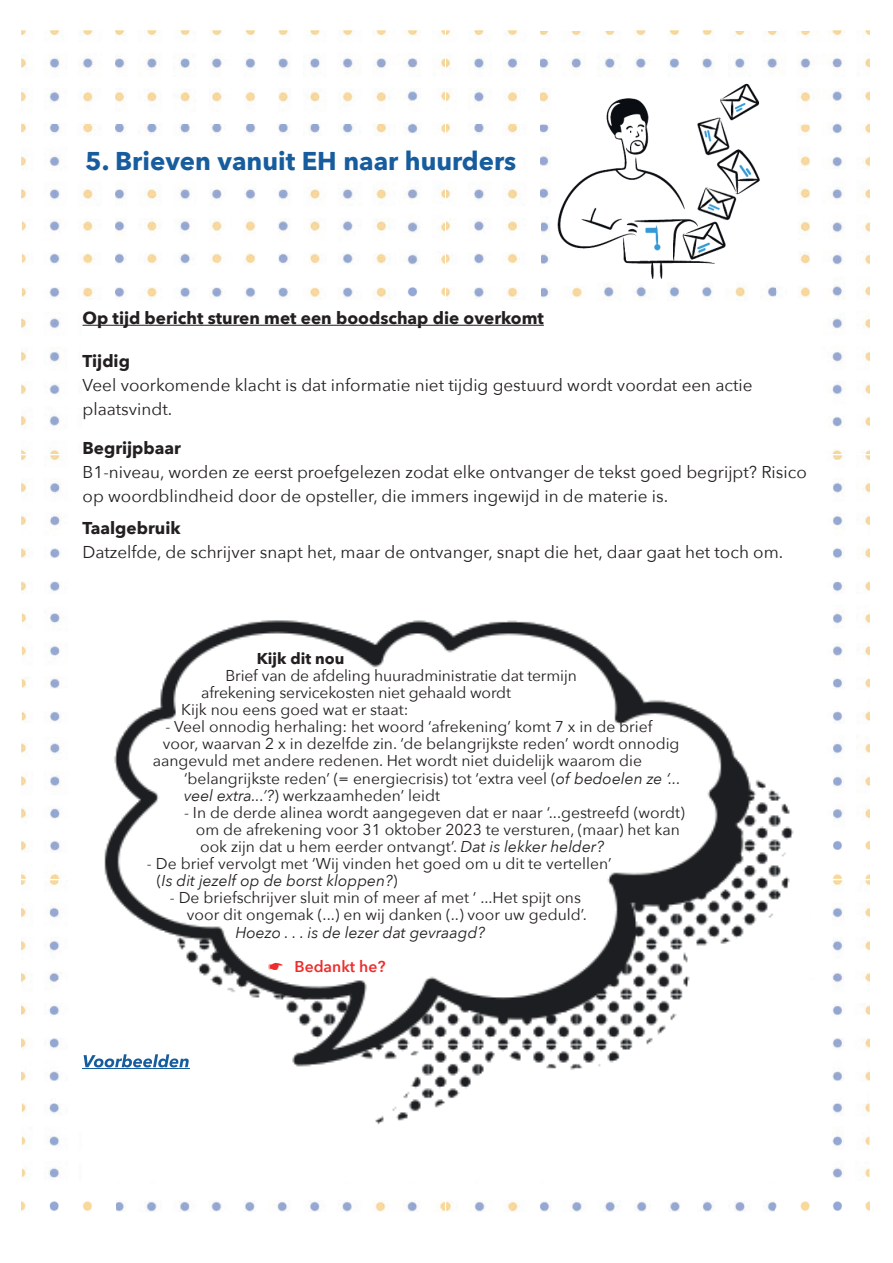
<style>
.page{position:relative;width:893px;height:1263px;background:#fff}
.page>*{position:absolute;margin:0;border:0;box-sizing:border-box;transform-origin:0 0}
.t1{font:700 25.65px "Avenir Next";color:#175d9e}
.t2{font:17.1px/24.3px "Avenir Next";color:#231f20}
.t3{font:700 17.1px "Avenir Next";color:#231f20}
.t4{font:15.75px/17.1px "Avenir Next";color:#231f20}
.t5{font:italic 15.75px/34.2px "Avenir Next";color:#231f20}
.t6{font:700 15.75px "Avenir Next";color:#231f20}
.s1{font-style:italic}
.s2{color:#ee2d2d}
.s3{font-weight:600;font-style:normal;color:#ee2d2d}
</style>
<div class="page">
<img style="left:22px;top:31px;width:368px;height:188px">
<img style="left:405px;top:31px;width:40px;height:266px">
<img style="left:22px;top:219px;width:94px;height:80px">
<img style="left:116px;top:219px;width:274px;height:80px">
<img style="left:22px;top:318px;width:61px;height:136px">
<img style="left:446px;top:31px;width:188px;height:94px">
<img style="left:635px;top:31px;width:79px;height:39px">
<img style="left:734px;top:31px;width:80px;height:94px">
<img style="left:830px;top:31px;width:39px;height:423px">
<img style="left:446px;top:125px;width:136px;height:174px">
<img style="left:775px;top:125px;width:35px;height:172px">
<img style="left:602px;top:284px;width:173px;height:16px">
<img style="left:22px;top:456px;width:40px;height:267px">
<img style="left:22px;top:737px;width:40px;height:141px">
<img style="left:833px;top:456px;width:36px;height:422px">
<img style="left:22px;top:880px;width:40px;height:201px">
<img style="left:22px;top:1103px;width:40px;height:76px">
<img style="left:22px;top:1201px;width:422px;height:11px">
<img style="left:832px;top:880px;width:37px;height:201px">
<img style="left:832px;top:1101px;width:37px;height:77px">
<img style="left:446px;top:1200px;width:423px;height:12px">
<hr style="left:83px;top:325px;width:461px;height:1px;background:#231f20">
<div style="left:553px;top:81px;width:241px;height:201px;background:#fff"></div>
<img style="left:557px;top:83px;width:203px;height:196px">
<div style="left:72px;top:145px;width:450px;height:31px;background:#fff"></div>
<img style="left:104px;top:620px;width:690px;height:504px">
<img style="left:83px;top:1054px;width:107px;height:15px">
<img style="left:84px;top:1054px;width:105px;height:13px">
<h1 class="t1" style="left:85px;top:139px;width:433px">5. Brieven vanuit EH naar huurders</h1>
<p class="t3" style="left:83px;top:303px;width:463px">Op tĳd bericht sturen met een boodschap die overkomt</p>
<p class="t3" style="left:83px;top:346px;width:49px">Tĳdig</p>
<p class="t2" style="left:83px;top:372px;width:672px">Veel voorkomende klacht is dat informatie niet tĳdig gestuurd wordt voordat een actie plaatsvindt.</p>
<p class="t3" style="left:83px;top:433px;width:100px">Begrĳpbaar</p>
<p class="t2" style="left:83px;top:459px;width:726px">B1-niveau, worden ze eerst proefgelezen zodat elke ontvanger de tekst goed begrĳpt? Risico op woordblindheid door de opsteller, die immers ingewĳd in de materie is.</p>
<p class="t3" style="left:83px;top:513px;width:100px">Taalgebruik</p>
<p class="t2" style="left:83px;top:539px;width:702px">Datzelfde, de schrĳver snapt het, maar de ontvanger, snapt die het, daar gaat het toch om.</p>
<p class="t6" style="left:257px;top:644px;width:89px">Kĳk dit nou</p>
<p class="t4" style="left:225px;top:666px;width:353px">Brief van de afdeling huuradministratie dat termĳn</p>
<p class="t4" style="left:201px;top:683px;width:311px">afrekening servicekosten niet gehaald wordt</p>
<p class="t4" style="left:181px;top:700px;width:229px">Kĳk nou eens goed wat er staat:</p>
<p class="t4" style="left:165px;top:717px;width:488px">- Veel onnodig herhaling: het woord ‘afrekening’ komt 7 x in de brief</p>
<p class="t4" style="left:163px;top:734px;width:518px">voor, waarvan 2 x in dezelfde zin. ‘de belangrĳkste reden’ wordt onnodig</p>
<p class="t4" style="left:153px;top:752px;width:491px">aangevuld met andere redenen. Het wordt niet duidelĳk waarom die</p>
<p class="t4" style="left:184px;top:769px;width:498px">‘belangrĳkste reden’ (= energiecrisis) tot ‘extra veel (<span class="s1">of bedoelen ze ‘...</span></p>
<p class="t4" style="left:184px;top:786px;width:257px"><span class="s1">veel extra...’?</span>) werkzaamheden’ leidt</p>
<p class="t4" style="left:196px;top:803px;width:490px;text-indent:-12px">- In de derde alinea wordt aangegeven dat er naar ‘...gestreefd (wordt) om de afrekening voor 31 oktober 2023 te versturen, (maar) het kan ook zĳn dat u hem eerder ontvangt’. <span class="s1">Dat is lekker helder?</span></p>
<p class="t4" style="left:157px;top:854px;width:456px;text-indent:-10px">- De brief vervolgt met ‘Wĳ vinden het goed om u dit te vertellen’ (<span class="s1">Is dit jezelf op de borst kloppen?</span>)</p>
<p class="t4" style="left:187px;top:889px;width:401px;text-indent:-17px">- De briefschrĳver sluit min of meer af met ‘ ...Het spĳt ons voor dit ongemak (...) en wĳ danken (..) voor uw geduld’.</p>
<p class="t5" style="left:268px;top:914px;width:218px;text-indent:-33px">Hoezo . . . is de lezer dat gevraagd? <span class="s2">☛</span> <span class="s3">Bedankt he?</span></p>
</div>
